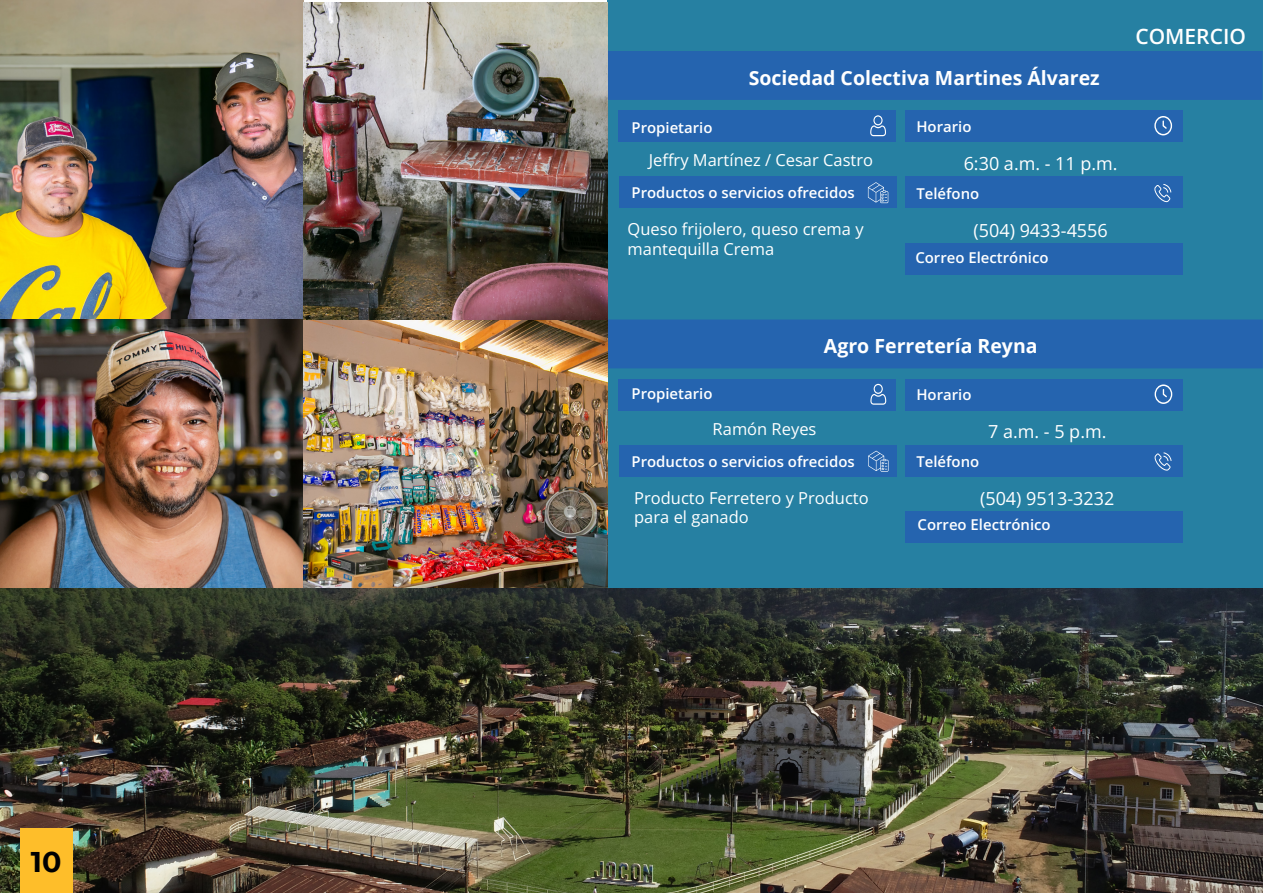
<style>
.page{position:relative;width:1263px;height:893px;background:#fff}
.page>*{position:absolute;margin:0;border:0;box-sizing:border-box;transform-origin:0 0}
.t1{font:700 28.5px "Montserrat";color:#000001}
.t2{font:600 21px "Open Sans";color:#fff}
.t3{font:700 19.5px "Open Sans";color:#fff}
.t4{font:18px "Open Sans";color:#fff}
.t5{font:16.5px/19.8px "Open Sans";color:#fff}
.t6{font:600 15px "Open Sans";color:#fff}
</style>
<div class="page">
<div style="left:608px;top:0;width:655px;height:893px;background:#2680a2"></div>
<div style="left:607px;top:51px;width:655px;height:49px;background:#2564af"></div>
<div style="left:618px;top:111px;width:277px;height:31px;background:#2564af"></div>
<div style="left:619px;top:177px;width:277px;height:31px;background:#2564af"></div>
<div style="left:905px;top:110px;width:278px;height:32px;background:#2564af"></div>
<div style="left:905px;top:177px;width:277px;height:31px;background:#2564af"></div>
<svg style="left:1154px;top:184px;width:17px;height:18px"></svg>
<svg style="left:1154px;top:116px;width:18px;height:19px"></svg>
<svg style="left:870px;top:115px;width:16px;height:21px"></svg>
<svg style="left:868px;top:182px;width:20px;height:21px"></svg>
<div style="left:905px;top:243px;width:278px;height:31px;background:#2564af"></div>
<div style="left:608px;top:319px;width:655px;height:49px;background:#2564af"></div>
<div style="left:618px;top:379px;width:278px;height:32px;background:#2564af"></div>
<div style="left:619px;top:445px;width:277px;height:32px;background:#2564af"></div>
<div style="left:905px;top:379px;width:278px;height:31px;background:#2564af"></div>
<div style="left:905px;top:445px;width:278px;height:32px;background:#2564af"></div>
<svg style="left:1154px;top:452px;width:17px;height:19px"></svg>
<svg style="left:1154px;top:384px;width:18px;height:20px"></svg>
<svg style="left:870px;top:384px;width:16px;height:21px"></svg>
<svg style="left:868px;top:451px;width:20px;height:21px"></svg>
<div style="left:905px;top:511px;width:278px;height:32px;background:#2564af"></div>
<img style="left:0;top:0;width:304px;height:589px">
<img style="left:304px;top:2px;width:304px;height:586px">
<img style="left:0;top:589px;width:1263px;height:304px">
<div style="left:20px;top:828px;width:53px;height:65px;background:#febe2a"></div>
<h1 class="t1" style="left:31px;top:841px;width:32px">10</h1>
<p class="t6" style="left:631px;top:117px;width:83px">Propietario</p>
<p class="t3" style="left:749px;top:64px;width:352px">Sociedad Colectiva Martines Álvarez</p>
<p class="t6" style="left:916px;top:116px;width:57px">Horario</p>
<p class="t5" style="left:649px;top:149px;width:226px">Jeffry Martínez / Cesar Castro</p>
<p class="t6" style="left:631px;top:182px;width:225px">Productos o servicios ofrecidos</p>
<p class="t4" style="left:964px;top:151px;width:156px">6:30 a.m. - 11 p.m.</p>
<p class="t6" style="left:916px;top:183px;width:64px">Teléfono</p>
<p class="t5" style="left:628px;top:219px;width:238px">Queso frijolero, queso crema y mantequilla Crema</p>
<p class="t4" style="left:973px;top:218px;width:136px">(504) 9433-4556</p>
<p class="t6" style="left:915px;top:247px;width:135px">Correo Electrónico</p>
<h2 class="t2" style="left:1135px;top:22px;width:112px">COMERCIO</h2>
<p class="t3" style="left:824px;top:332px;width:215px">Agro Ferretería Reyna</p>
<p class="t6" style="left:631px;top:383px;width:82px">Propietario</p>
<p class="t5" style="left:713px;top:419px;width:105px">Ramón Reyes</p>
<p class="t6" style="left:916px;top:384px;width:57px">Horario</p>
<p class="t4" style="left:988px;top:419px;width:120px">7 a.m. - 5 p.m.</p>
<p class="t6" style="left:631px;top:451px;width:225px">Productos o servicios ofrecidos</p>
<p class="t6" style="left:916px;top:451px;width:64px">Teléfono</p>
<p class="t5" style="left:634px;top:487px;width:236px">Producto Ferretero y Producto para el ganado</p>
<p class="t4" style="left:980px;top:486px;width:136px">(504) 9513-3232</p>
<p class="t6" style="left:917px;top:515px;width:135px">Correo Electrónico</p>
</div>
